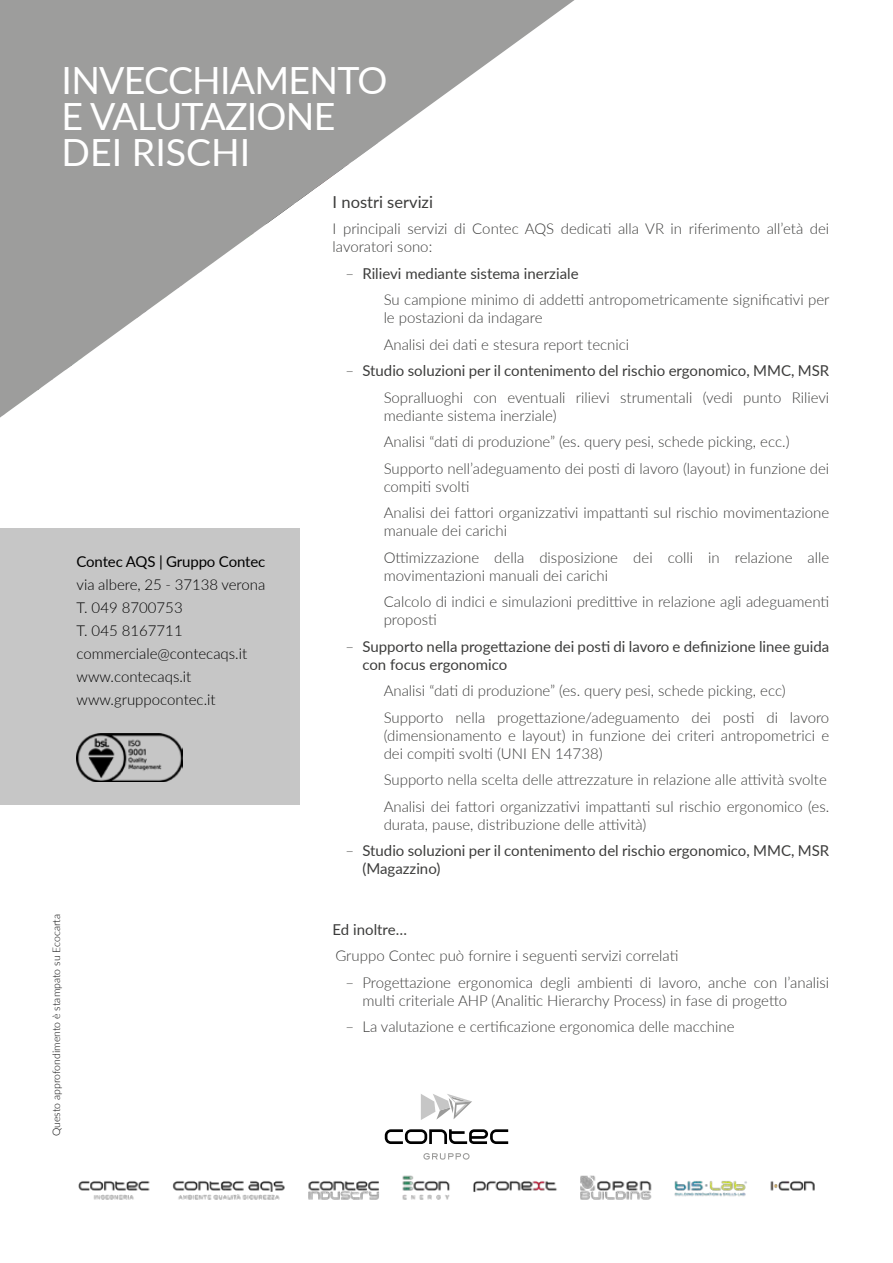
<style>
.page{position:relative;width:893px;height:1263px;background:#fff}
.page>*{position:absolute;margin:0;border:0;box-sizing:border-box;transform-origin:0 0}
.t1{font:37.5px/36px "Lato";letter-spacing:-.02em;color:#fff}
.t2{font:16.5px "Lato";color:#3c3c3b}
.t3{font:300 15px/26.5px "Lato";color:#3c3c3b}
.t4{font:15px/18px "Lato";color:#3c3c3b}
.t5{font:300 15px/23px "Lato";color:#000}
.t6{font:15px "Lato";letter-spacing:-.01em;color:#000}
.t7{font:300 10.5px "Lato";color:#000}
.s1{font-weight:400}
.s2{font-weight:300}
</style>
<div class="page">
<svg style="left:0;top:0;width:511px;height:417px;fill:#9d9d9c"></svg>
<svg style="left:511px;top:0;width:64px;height:46px"></svg>
<div style="left:0;top:528px;width:299px;height:277px;background:#c6c6c6"></div>
<img style="left:78px;top:1175px;width:737px;height:25px">
<svg style="left:385px;top:1129px;width:123px;height:15px"></svg>
<svg style="left:423px;top:1153px;width:47px;height:6px"></svg>
<svg style="left:421px;top:1094px;width:51px;height:26px"></svg>
<img style="left:77px;top:733px;width:105px;height:48px">
<h1 class="t1" style="left:62px;top:61px;width:327px">INVECCHIAMENTO<br>E VALUTAZIONE<br>DEI RISCHI</h1>
<p class="t6" style="left:77px;top:551px;width:190px">Contec AQS | Gruppo Contec</p>
<p class="t5" style="left:77px;top:572px;width:190px">via albere, 25 - 37138 verona<br>T. 049 8700753<br>T. 045 8167711 commerciale@contecaqs.it www.contecaqs.it www.gruppocontec.it</p>
<p class="t7" style="left:49px;top:1136px;width:224px;rotate:-90deg">Questo approfondimento è stampato su Ecocarta</p>
<p class="t2" style="left:333px;top:190px;width:102px">I nostri servizi</p>
<p class="t3" style="left:333px;top:219px;width:498px;line-height:18px">I principali servizi di Contec AQS dedicati alla VR in riferimento all’età dei lavoratori sono:</p>
<p class="t3" style="left:384px;top:259px;width:447px;text-indent:-38px">– <span class="s1">Rilievi mediante sistema inerziale<br></span>Su campione minimo di addetti antropometricamente significativi per</p>
<p class="t3" style="left:384px;top:304px;width:247px">le postazioni da indagare<br>Analisi dei dati e stesura report tecnici</p>
<p class="t3" style="left:345px;top:357px;width:485px;text-align:right">– <span class="s1">Studio soluzioni per il contenimento del rischio ergonomico, MMC, MSR<br></span>Sopralluoghi con eventuali rilievi strumentali (vedi punto Rilievi</p>
<p class="t3" style="left:384px;top:401px;width:447px">mediante sistema inerziale)<br>Analisi “dati di produzione” (es. query pesi, schede picking, ecc.)<br>Supporto nell’adeguamento dei posti di lavoro (layout) in funzione dei</p>
<p class="t3" style="left:384px;top:472px;width:447px">compiti svolti<br>Analisi dei fattori organizzativi impattanti sul rischio movimentazione</p>
<p class="t3" style="left:384px;top:517px;width:447px">manuale dei carichi<br>Ottimizzazione della disposizione dei colli in relazione alle</p>
<p class="t3" style="left:384px;top:561px;width:447px">movimentazioni manuali dei carichi<br>Calcolo di indici e simulazioni predittive in relazione agli adeguamenti</p>
<p class="t3" style="left:384px;top:606px;width:55px">proposti</p>
<p class="t4" style="left:362px;top:637px;width:468px;text-indent:-17px"><span class="s2">–</span> Supporto nella progettazione dei posti di lavoro e definizione linee guida con focus ergonomico</p>
<p class="t3" style="left:384px;top:677px;width:447px">Analisi “dati di produzione” (es. query pesi, schede picking, ecc)<br>Supporto nella progettazione/adeguamento dei posti di lavoro</p>
<p class="t3" style="left:384px;top:726px;width:447px;line-height:18px">(dimensionamento e layout) in funzione dei criteri antropometrici e dei compiti svolti (UNI EN 14738)</p>
<p class="t3" style="left:384px;top:766px;width:447px">Supporto nella scelta delle attrezzature in relazione alle attività svolte<br>Analisi dei fattori organizzativi impattanti sul rischio ergonomico (es.</p>
<p class="t3" style="left:384px;top:810px;width:264px">durata, pause, distribuzione delle attività)</p>
<p class="t4" style="left:362px;top:841px;width:468px;text-indent:-17px"><span class="s2">–</span> Studio soluzioni per il contenimento del rischio ergonomico, MMC, MSR (Magazzino)</p>
<p class="t4" style="left:333px;top:920px;width:76px">Ed inoltre…</p>
<p class="t3" style="left:335px;top:942px;width:345px">Gruppo Contec può fornire i seguenti servizi correlati</p>
<p class="t3" style="left:362px;top:973px;width:468px;line-height:18px;text-indent:-17px">– Progettazione ergonomica degli ambienti di lavoro, anche con l’analisi multi criteriale AHP (Analitic Hierarchy Process) in fase di progetto</p>
<p class="t3" style="left:345px;top:1013px;width:391px">– La valutazione e certificazione ergonomica delle macchine</p>
</div>
